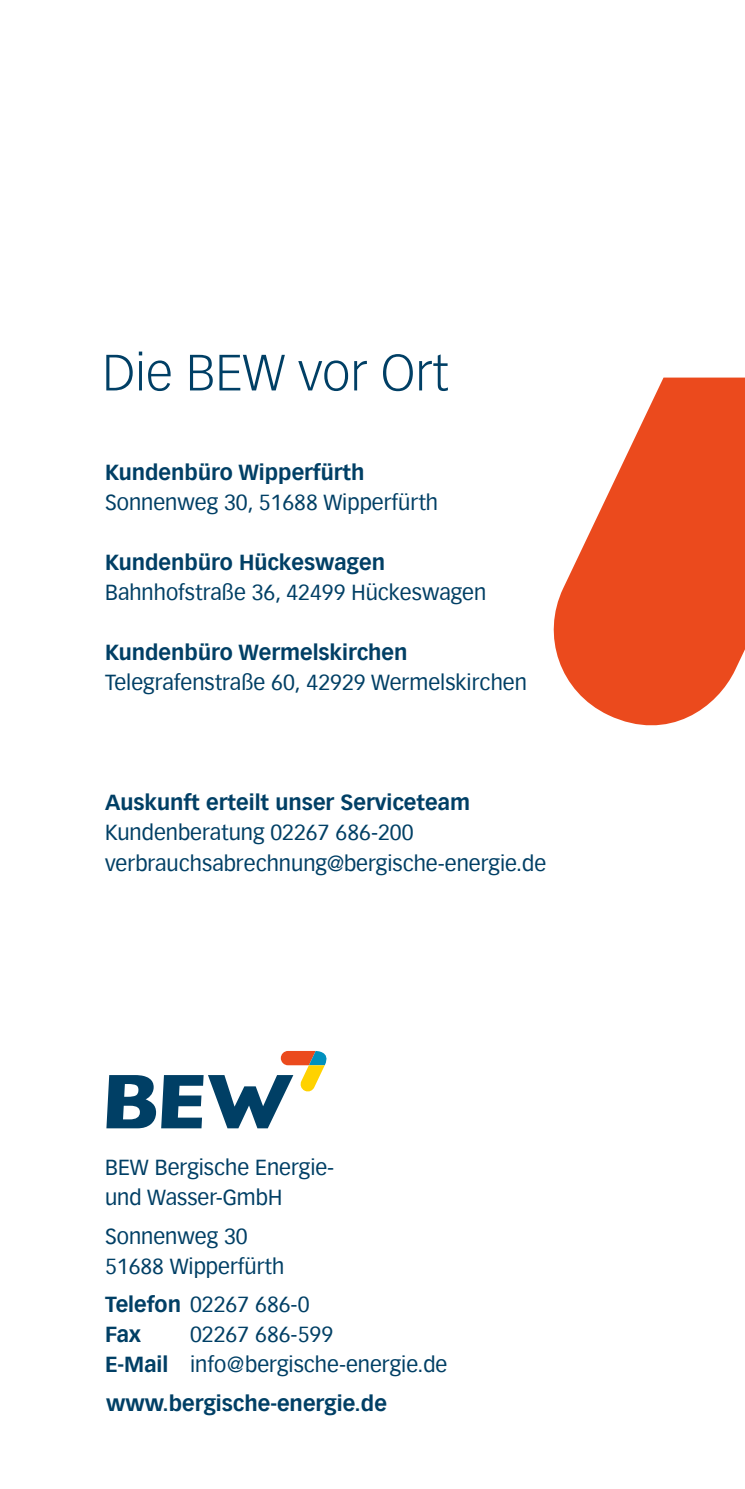
<style>
.page{position:relative;width:745px;height:1489px;background:#fff}
.page>*{position:absolute;margin:0;border:0;box-sizing:border-box;transform-origin:0 0}
.t1{font:300 50px "Vectora Com";color:#003f65}
.t2{font:21.25px/30px "Vectora Com";color:#003f65}
.t3{font:700 21.25px/30px "Vectora Com";color:#003f65}
.s1{font-weight:400}
.s2{font-weight:700}
</style>
<div class="page">
<svg style="left:106px;top:1050px;width:221px;height:78px"></svg>
<svg style="left:553px;top:377px;width:191px;height:349px;fill:#eb4a1d"></svg>
<h1 class="t1" style="left:102px;top:342px;width:347px">Die BEW vor Ort</h1>
<p class="t3" style="left:105px;top:457px;width:261px">Kundenbüro Wipperfürth</p>
<p class="t2" style="left:105px;top:488px;width:334px">Sonnenweg 30, 51688 Wipperfürth</p>
<p class="t3" style="left:105px;top:547px;width:281px">Kundenbüro Hückeswagen</p>
<p class="t2" style="left:105px;top:578px;width:382px">Bahnhofstraße 36, 42499 Hückeswagen</p>
<p class="t3" style="left:105px;top:637px;width:304px">Kundenbüro Wermelskirchen</p>
<p class="t2" style="left:105px;top:668px;width:423px">Telegrafenstraße 60, 42929 Wermelskirchen</p>
<p class="t3" style="left:105px;top:787px;width:366px">Auskunft erteilt unser Serviceteam</p>
<p class="t2" style="left:105px;top:818px;width:442px">Kundenberatung 02267 686-200 verbrauchsabrechnung@bergische-energie.de</p>
<p class="t2" style="left:105px;top:1152px;width:231px">BEW Bergische Energie&shy;und Wasser-GmbH</p>
<p class="t2" style="left:105px;top:1220px;width:181px">Sonnenweg 30<br>51688 Wipperfürth</p>
<p class="t3" style="left:105px;top:1289px;width:206px">Telefon <span class="s1">02267 686-0<br></span>Fax</p>
<p class="t2" style="left:105px;top:1319px;width:343px;text-indent:85px">02267 686-599<br><span class="s2">E-Mail</span> info@bergische-energie.de</p>
<p class="t3" style="left:106px;top:1388px;width:282px">www.bergische-energie.de</p>
</div>
